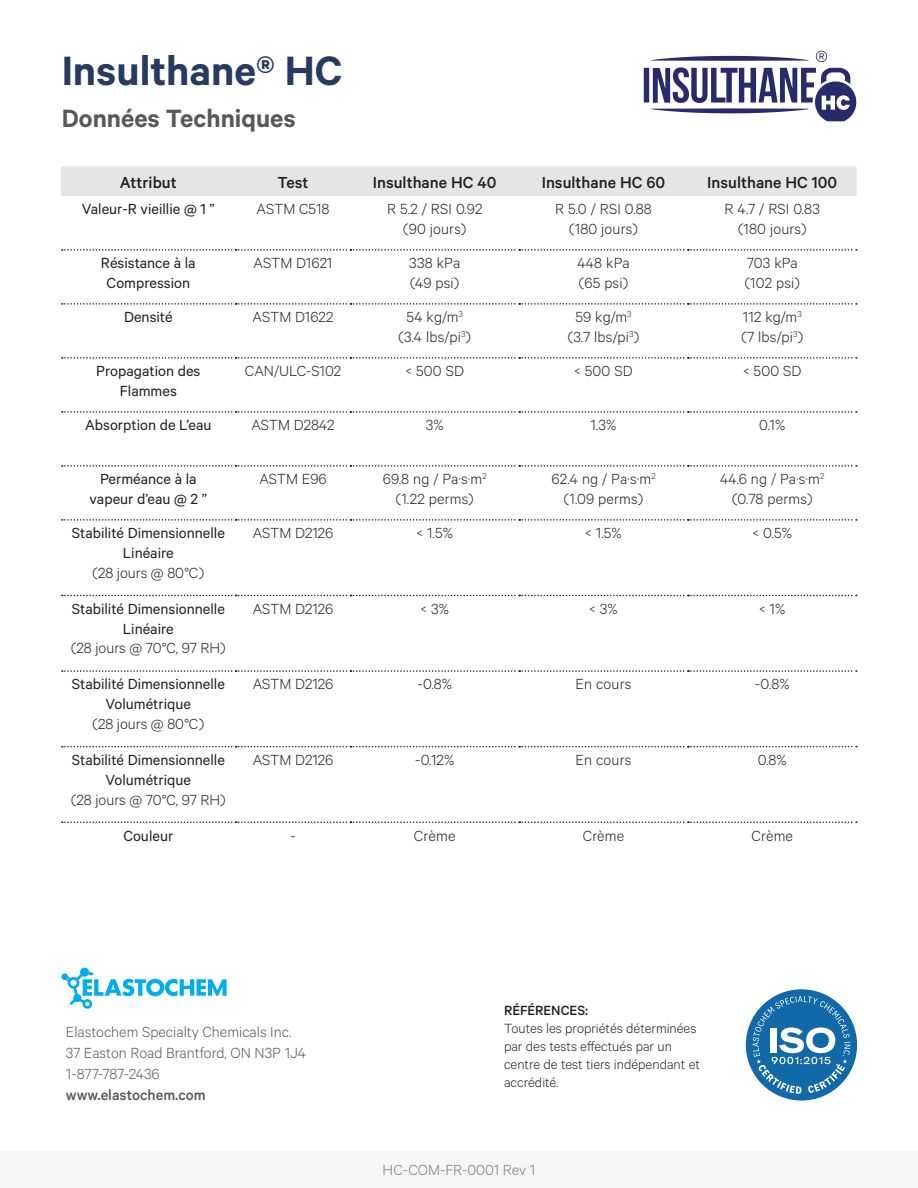
<style>
.page{position:relative;width:918px;height:1188px;background:#fff}
.page>*{position:absolute;margin:0;border:0;box-sizing:border-box;transform-origin:0 0}
.t1{font:600 46.2px "Calibre";color:#273a61}
.t2{font:600 28.2px "Calibre";color:#57585a}
.Paragraph_Style_1{font:500 18px "Calibre";color:#231f20}
.Paragraph_Style_1-2{font:300 16.5px "Calibre";letter-spacing:.005em;color:#231f20}
.Paragraph_Style_1-3{font:16.5px/19.8px "Calibre";color:#231f20;text-align:center}
.Paragraph_Style_1-4{font:300 16.5px "Calibre";color:#57585a}
.Paragraph_Style_1-5{font:300 16.5px "Calibre";color:#7a7c7f}
.Paragraph_Style_1-6{font:500 16.5px "Calibre";color:#57585a}
.Paragraph_Style_1-7{font:300 15px/18px "Calibre";color:#231f20}
.Paragraph_Style_1-8{font:500 15px "Calibre";color:#231f20}
</style>
<div class="page">
<div style="left:0;top:1152px;width:918px;height:36px;background:#f6f6f6"></div>
<div style="left:61px;top:166px;width:796px;height:30px;background:#e4e5e7"></div>
<svg style="left:62px;top:249px;width:795px;height:2px"></svg>
<svg style="left:62px;top:303px;width:795px;height:2px"></svg>
<svg style="left:62px;top:357px;width:795px;height:2px"></svg>
<svg style="left:62px;top:411px;width:795px;height:2px"></svg>
<svg style="left:62px;top:465px;width:795px;height:2px"></svg>
<svg style="left:62px;top:519px;width:795px;height:2px"></svg>
<svg style="left:62px;top:595px;width:795px;height:1px"></svg>
<svg style="left:62px;top:670px;width:795px;height:2px"></svg>
<svg style="left:62px;top:746px;width:795px;height:1px"></svg>
<svg style="left:62px;top:822px;width:795px;height:1px"></svg>
<svg style="left:61px;top:968px;width:166px;height:41px"></svg>
<svg style="left:644px;top:51px;width:212px;height:70px"></svg>
<div style="left:746px;top:989px;width:111px;height:112px;background:#1269a8;border-radius:50%"></div>
<svg style="left:753px;top:996px;width:97px;height:98px"></svg>
<p class="t1" style="left:62px;top:44px;width:282px">Insulthane® HC</p>
<p class="t2" style="left:62px;top:101px;width:236px">Données Techniques</p>
<p class="Paragraph_Style_1" style="left:120px;top:172px;width:58px">Attribut</p>
<p class="Paragraph_Style_1" style="left:277px;top:172px;width:33px">Test</p>
<p class="Paragraph_Style_1" style="left:373px;top:172px;width:125px">Insulthane HC 40</p>
<p class="Paragraph_Style_1" style="left:542px;top:172px;width:125px">Insulthane HC 60</p>
<p class="Paragraph_Style_1" style="left:707px;top:172px;width:132px">Insulthane HC 100</p>
<p class="Paragraph_Style_1-3" style="left:82px;top:199px;width:134px">Valeur-R vieillie @ 1 ”</p>
<p class="Paragraph_Style_1-2" style="left:257px;top:200px;width:74px">ASTM C518</p>
<p class="Paragraph_Style_1-2" style="left:387px;top:200px;width:97px">R 5.2 / RSI 0.92</p>
<p class="Paragraph_Style_1-2" style="left:403px;top:219px;width:65px">(90 jours)</p>
<p class="Paragraph_Style_1-2" style="left:555px;top:200px;width:98px">R 5.0 / RSI 0.88</p>
<p class="Paragraph_Style_1-2" style="left:569px;top:219px;width:70px">(180 jours)</p>
<p class="Paragraph_Style_1-2" style="left:725px;top:200px;width:97px">R 4.7 / RSI 0.83</p>
<p class="Paragraph_Style_1-2" style="left:738px;top:219px;width:70px">(180 jours)</p>
<p class="Paragraph_Style_1-3" style="left:101px;top:253px;width:96px">Résistance à la<br>Compression</p>
<p class="Paragraph_Style_1-2" style="left:254px;top:254px;width:80px">ASTM D1621</p>
<p class="Paragraph_Style_1-2" style="left:409px;top:254px;width:53px">338 kPa</p>
<p class="Paragraph_Style_1-2" style="left:410px;top:273px;width:51px">(49 psi)</p>
<p class="Paragraph_Style_1-3" style="left:124px;top:307px;width:50px">Densité</p>
<p class="Paragraph_Style_1-2" style="left:253px;top:308px;width:82px">ASTM D1622</p>
<p class="Paragraph_Style_1-2" style="left:407px;top:308px;width:58px">54 kg/m<sup>3</sup></p>
<p class="Paragraph_Style_1-2" style="left:399px;top:327px;width:74px">(3.4 lbs/pi<sup>3</sup>)</p>
<p class="Paragraph_Style_1-2" style="left:577px;top:254px;width:54px">448 kPa</p>
<p class="Paragraph_Style_1-2" style="left:579px;top:273px;width:51px">(65 psi)</p>
<p class="Paragraph_Style_1-2" style="left:575px;top:308px;width:58px">59 kg/m<sup>3</sup></p>
<p class="Paragraph_Style_1-2" style="left:568px;top:327px;width:73px">(3.7 lbs/pi<sup>3</sup>)</p>
<p class="Paragraph_Style_1-2" style="left:747px;top:254px;width:53px">703 kPa</p>
<p class="Paragraph_Style_1-2" style="left:745px;top:273px;width:57px">(102 psi)</p>
<p class="Paragraph_Style_1-2" style="left:743px;top:308px;width:60px">112 kg/m<sup>3</sup></p>
<p class="Paragraph_Style_1-2" style="left:741px;top:327px;width:63px">(7 lbs/pi<sup>3</sup>)</p>
<p class="Paragraph_Style_1-3" style="left:96px;top:361px;width:106px">Propagation des<br>Flammes</p>
<p class="Paragraph_Style_1-2" style="left:245px;top:362px;width:98px">CAN/ULC-S102</p>
<p class="Paragraph_Style_1-2" style="left:406px;top:362px;width:60px">&lt; 500 SD</p>
<p class="Paragraph_Style_1-2" style="left:574px;top:362px;width:60px">&lt; 500 SD</p>
<p class="Paragraph_Style_1-2" style="left:743px;top:362px;width:60px">&lt; 500 SD</p>
<p class="Paragraph_Style_1-3" style="left:85px;top:415px;width:128px">Absorption de L’eau</p>
<p class="Paragraph_Style_1-2" style="left:251px;top:416px;width:85px">ASTM D2842</p>
<p class="Paragraph_Style_1-2" style="left:426px;top:416px;width:19px">3%</p>
<p class="Paragraph_Style_1-2" style="left:591px;top:416px;width:28px">1.3%</p>
<p class="Paragraph_Style_1-2" style="left:759px;top:416px;width:28px">0.1%</p>
<p class="Paragraph_Style_1-3" style="left:90px;top:469px;width:119px">Perméance à la vapeur d’eau @ 2 ”</p>
<p class="Paragraph_Style_1-2" style="left:259px;top:470px;width:69px">ASTM E96</p>
<p class="Paragraph_Style_1-2" style="left:383px;top:470px;width:106px">69.8 ng / Pa·s·m<sup>2</sup></p>
<p class="Paragraph_Style_1-2" style="left:396px;top:489px;width:79px">(1.22 perms)</p>
<p class="Paragraph_Style_1-2" style="left:551px;top:470px;width:106px">62.4 ng / Pa·s·m<sup>2</sup></p>
<p class="Paragraph_Style_1-2" style="left:564px;top:489px;width:81px">(1.09 perms)</p>
<p class="Paragraph_Style_1-2" style="left:720px;top:470px;width:106px">44.6 ng / Pa·s·m<sup>2</sup></p>
<p class="Paragraph_Style_1-2" style="left:732px;top:489px;width:82px">(0.78 perms)</p>
<p class="Paragraph_Style_1-3" style="left:72px;top:523px;width:155px">Stabilité Dimensionnelle<br>Linéaire</p>
<p class="Paragraph_Style_1-2" style="left:93px;top:563px;width:113px">(28 jours @ 80°C)</p>
<p class="Paragraph_Style_1-3" style="left:72px;top:598px;width:155px">Stabilité Dimensionnelle<br>Linéaire</p>
<p class="Paragraph_Style_1-2" style="left:71px;top:639px;width:156px">(28 jours @ 70°C, 97 RH)</p>
<p class="Paragraph_Style_1-3" style="left:72px;top:674px;width:155px">Stabilité Dimensionnelle<br>Volumétrique</p>
<p class="Paragraph_Style_1-2" style="left:93px;top:714px;width:113px">(28 jours @ 80°C)</p>
<p class="Paragraph_Style_1-3" style="left:72px;top:749px;width:155px">Stabilité Dimensionnelle<br>Volumétrique</p>
<p class="Paragraph_Style_1-2" style="left:71px;top:790px;width:156px">(28 jours @ 70°C, 97 RH)</p>
<p class="Paragraph_Style_1-2" style="left:253px;top:524px;width:82px">ASTM D2126</p>
<p class="Paragraph_Style_1-2" style="left:417px;top:524px;width:38px">&lt; 1.5%</p>
<p class="Paragraph_Style_1-2" style="left:585px;top:524px;width:38px">&lt; 1.5%</p>
<p class="Paragraph_Style_1-2" style="left:753px;top:524px;width:41px">&lt; 0.5%</p>
<p class="Paragraph_Style_1-2" style="left:253px;top:599px;width:82px">ASTM D2126</p>
<p class="Paragraph_Style_1-2" style="left:421px;top:599px;width:30px">&lt; 3%</p>
<p class="Paragraph_Style_1-2" style="left:589px;top:599px;width:30px">&lt; 3%</p>
<p class="Paragraph_Style_1-2" style="left:759px;top:599px;width:28px">&lt; 1%</p>
<p class="Paragraph_Style_1-2" style="left:253px;top:675px;width:82px">ASTM D2126</p>
<p class="Paragraph_Style_1-2" style="left:417px;top:675px;width:36px">-0.8%</p>
<p class="Paragraph_Style_1-2" style="left:576px;top:675px;width:57px">En cours</p>
<p class="Paragraph_Style_1-2" style="left:755px;top:675px;width:36px">-0.8%</p>
<p class="Paragraph_Style_1-2" style="left:253px;top:750px;width:82px">ASTM D2126</p>
<p class="Paragraph_Style_1-2" style="left:415px;top:750px;width:41px">-0.12%</p>
<p class="Paragraph_Style_1-2" style="left:576px;top:750px;width:57px">En cours</p>
<p class="Paragraph_Style_1-2" style="left:758px;top:750px;width:31px">0.8%</p>
<p class="Paragraph_Style_1-3" style="left:123px;top:825px;width:51px">Couleur</p>
<p class="Paragraph_Style_1-2" style="left:290px;top:826px;width:7px">-</p>
<p class="Paragraph_Style_1-2" style="left:414px;top:826px;width:43px">Crème</p>
<p class="Paragraph_Style_1-2" style="left:583px;top:826px;width:43px">Crème</p>
<p class="Paragraph_Style_1-2" style="left:751px;top:826px;width:43px">Crème</p>
<p class="Paragraph_Style_1-4" style="left:66px;top:1022px;width:227px">Elastochem Specialty Chemicals Inc.</p>
<p class="Paragraph_Style_1-4" style="left:66px;top:1043px;width:242px">37 Easton Road Brantford, ON N3P 1J4</p>
<p class="Paragraph_Style_1-4" style="left:66px;top:1064px;width:95px">1-877-787-2436</p>
<p class="Paragraph_Style_1-6" style="left:66px;top:1085px;width:141px">www.elastochem.com</p>
<p class="Paragraph_Style_1-8" style="left:504px;top:1001px;width:86px">RÉFÉRENCES:</p>
<p class="Paragraph_Style_1-7" style="left:504px;top:1018px;width:197px">Toutes les propriétés déterminées par des tests effectués par un centre de test tiers indépendant et accrédité.</p>
<p class="Paragraph_Style_1-5" style="left:383px;top:1160px;width:154px">HC-COM-FR-0001 Rev 1</p>
</div>
